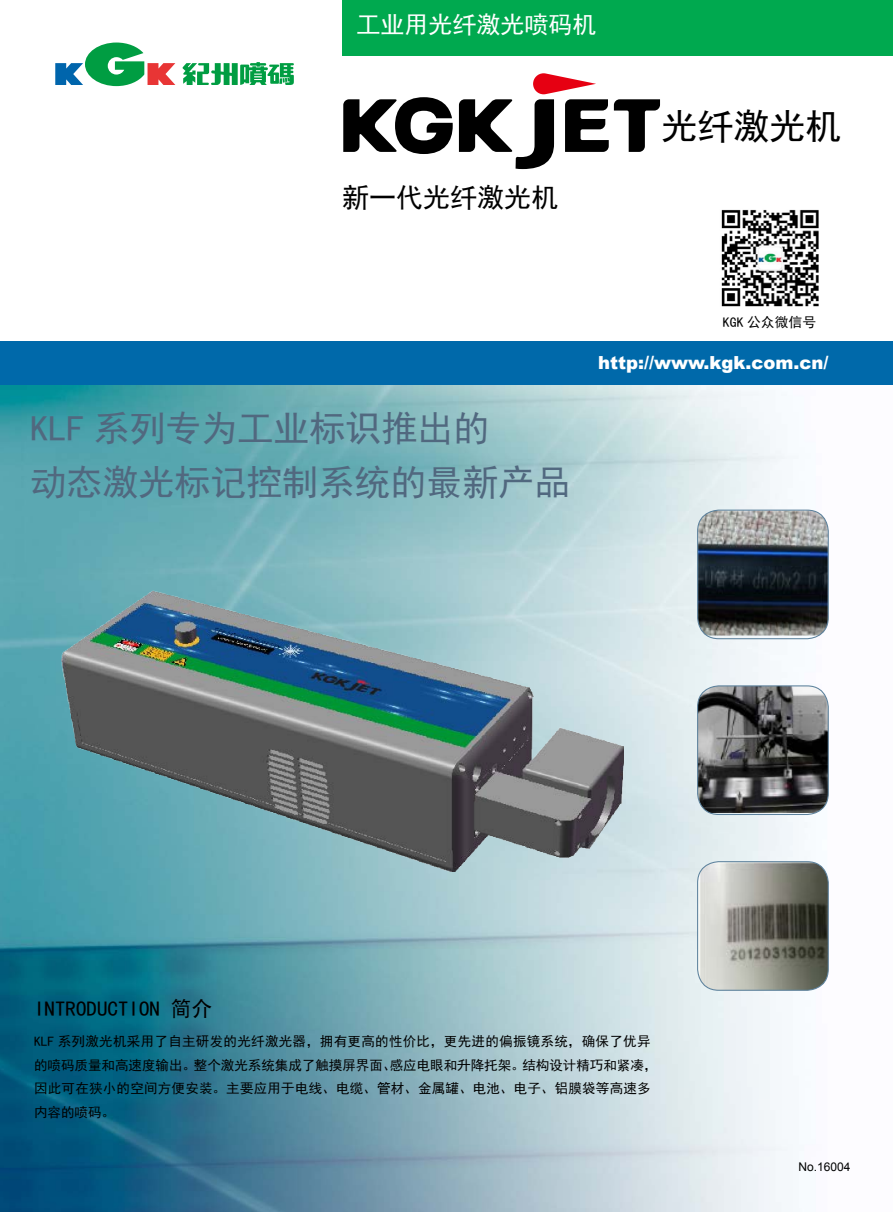
<style>
.page{position:relative;width:893px;height:1212px;background:#fff}
.page>*{position:absolute;margin:0;border:0;box-sizing:border-box;transform-origin:0 0}
.t1{font:36px/54px "Sim Hei";color:#51687f}
.t2{font:36px "Sim Hei";color:#000}
.t3{font:27px "Sim Hei";color:#000}
.t4{font:24px "Sim Hei";color:#fff}
.t5{font:21px "Sim Hei";color:#000}
.t6{font:900 18px "Arial";color:#fff}
.t7{font:13.8px "Sim Hei";color:#000}
.t8{font:13.5px/23.7px "Sim Hei";letter-spacing:.02em;color:#000}
.t9{font:12px "Arial";color:#000}
</style>
<div class="page">
<img style="left:0;top:385px;width:829px;height:827px">
<svg style="left:343px;top:73px;width:318px;height:97px"></svg>
<div style="left:342px;top:0;width:551px;height:55px;background:#00a94f"></div>
<div style="left:0;top:341px;width:893px;height:44px;background:#0069aa"></div>
<svg style="left:55px;top:43px;width:120px;height:43px"></svg>
<svg style="left:182px;top:62px;width:112px;height:23px"></svg>
<img style="left:721px;top:209px;width:98px;height:98px">
<img style="left:698px;top:510px;width:130px;height:125px">
<div style="left:697px;top:510px;width:132px;height:129px;border:1px solid #5c819c;border-radius:21px"></div>
<img style="left:698px;top:686px;width:130px;height:127px">
<div style="left:697px;top:685px;width:132px;height:130px;border:1px solid #5c819c;border-radius:21px"></div>
<img style="left:698px;top:862px;width:130px;height:128px">
<div style="left:697px;top:861px;width:132px;height:130px;border:1px solid #5c819c;border-radius:21px"></div>
<img style="left:62px;top:590px;width:561px;height:282px">
<h3 class="t4" style="left:356px;top:12px;width:242px">工业用光纤激光喷码机</h3>
<h2 class="t3" style="left:342px;top:184px;width:217px">新一代光纤激光机</h2>
<h1 class="t2" style="left:662px;top:108px;width:182px">光纤激光机</h1>
<p class="t7" style="left:723px;top:315px;width:95px">KGK 公众微信号</p>
<h1 class="t1" style="left:31px;top:401px;width:541px">KLF 系列专为工业标识推出的<br>动态激光标记控制系统的最新产品</h1>
<h3 class="t6" style="left:598px;top:350px;width:232px">http://www.kgk.com.cn/</h3>
<h3 class="t5" style="left:34px;top:998px;width:180px">INTRODUCTION 简介</h3>
<p class="t8" style="left:34px;top:1029px;width:625px">KLF 系列激光机采用了自主研发的光纤激光器，拥有更高的性价比，更先进的偏振镜系统，确保了优异的喷码质量和高速度输出。整个激光系统集成了触摸屏界面、感应电眼和升降托架。结构设计精巧和紧凑，因此可在狭小的空间方便安装。主要应用于电线、电缆、管材、金属罐、电池、电子、铝膜袋等高速多内容的喷码。</p>
<p class="t9" style="left:798px;top:1159px;width:54px">No.16004</p>
</div>
